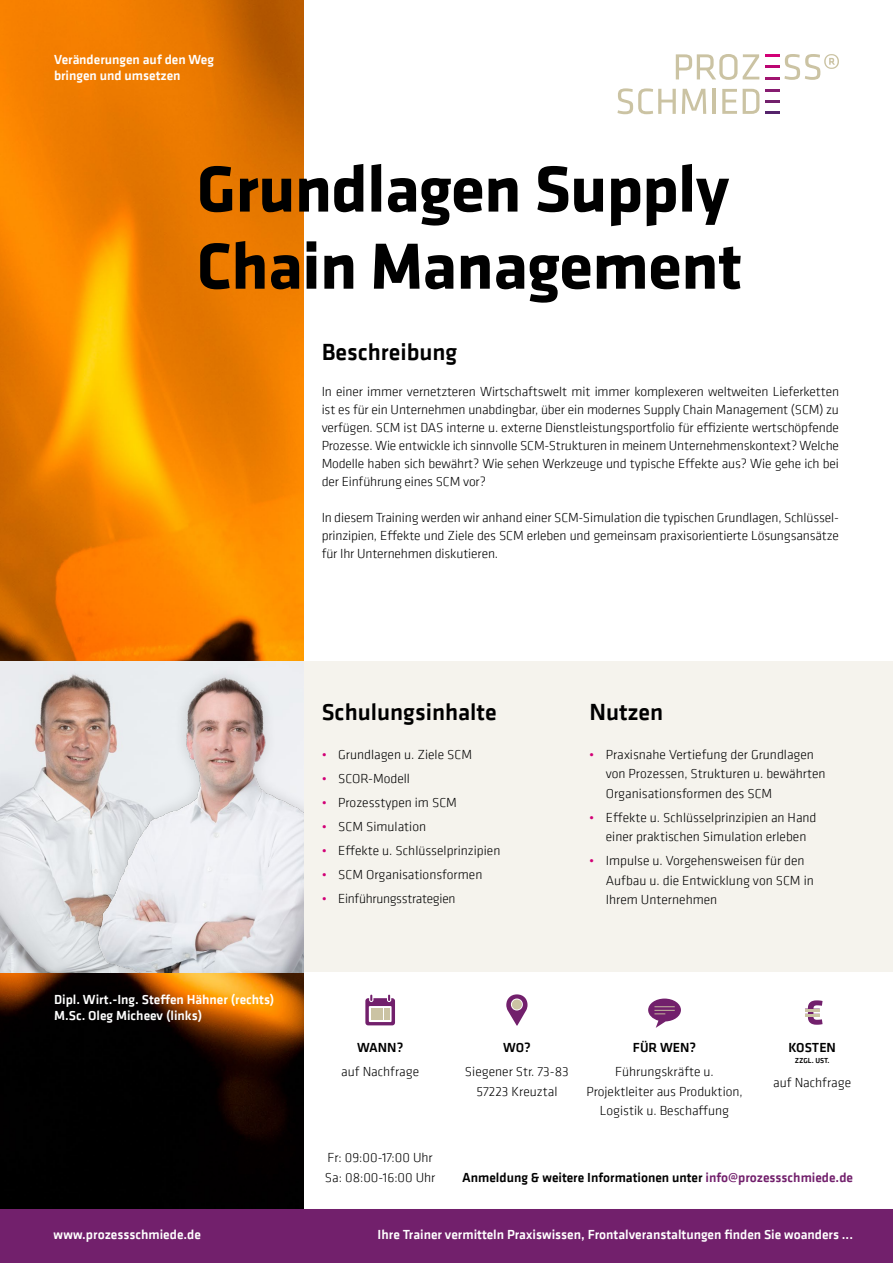
<style>
.page{position:relative;width:893px;height:1263px;background:#fff}
.page>*{position:absolute;margin:0;border:0;box-sizing:border-box;transform-origin:0 0}
.t1{font:700 67.5px/77.1px "Klavika Web Basic";letter-spacing:-.01em;color:#000}
.t2{font:500 24px "Klavika Web Basic";color:#000}
.t3{font:300 13.5px/19.5px "Klavika Web Basic";color:#000}
.t4{font:500 13.5px/16.2px "Klavika Web Basic";color:#fff}
.t5{font:500 13.5px "Klavika Web Basic";color:#000}
.t6{font:300 13.5px "Klavika Web Basic";letter-spacing:-.02em;color:#000}
.t7{font:500 7.5px "Klavika Web Basic";color:#000}
.s1{color:#d20076}
.s2{color:#72206c}
</style>
<div class="page">
<img style="left:0;top:0;width:304px;height:1209px">
<svg style="left:722px;top:89px;width:15px;height:25px"></svg>
<svg style="left:676px;top:54px;width:61px;height:26px"></svg>
<svg style="left:743px;top:54px;width:16px;height:25px"></svg>
<svg style="left:617px;top:88px;width:59px;height:26px"></svg>
<svg style="left:682px;top:89px;width:24px;height:25px"></svg>
<hr style="left:712px;top:89px;width:4px;height:25px;background:#cbc3a3">
<svg style="left:743px;top:89px;width:16px;height:25px"></svg>
<hr style="left:765px;top:111px;width:15px;height:3px;background:#55236b">
<svg style="left:765px;top:100px;width:15px;height:2px"></svg>
<hr style="left:765px;top:89px;width:15px;height:3px;background:#861c70">
<svg style="left:765px;top:54px;width:74px;height:26px"></svg>
<div style="left:0;top:1209px;width:893px;height:54px;background:#72206c"></div>
<div style="left:304px;top:661px;width:589px;height:311px;background:#f5f3ed"></div>
<img style="left:0;top:661px;width:304px;height:311px">
<svg style="left:365px;top:995px;width:30px;height:30px"></svg>
<svg style="left:506px;top:994px;width:21px;height:32px"></svg>
<svg style="left:648px;top:998px;width:33px;height:30px"></svg>
<svg style="left:805px;top:1000px;width:17px;height:25px"></svg>
<div style="left:84px;top:664px;width:220px;height:308px;background:#000;opacity:.15"></div>
<p class="t4" style="left:54px;top:51px;width:162px">Veränderungen auf den Weg bringen und umsetzen</p>
<h1 class="t1" style="left:197px;top:148px;width:547px">Grundlagen Supply<br>Chain Management</h1>
<h2 class="t2" style="left:322px;top:336px;width:137px">Beschreibung</h2>
<p class="t3" style="left:322px;top:382px;width:519px;line-height:18px;text-align:justify">In einer immer vernetzteren Wirtschaftswelt mit immer komplexeren weltweiten Lieferketten ist es für ein Unternehmen unabdingbar, über ein modernes Supply Chain Management (SCM) zu verfügen. SCM ist DAS interne u. externe Dienstleistungsportfolio für effiziente wertschöpfende Prozesse. Wie entwickle ich sinnvolle SCM-Strukturen in meinem Unternehmenskontext? Welche Modelle haben sich bewährt? Wie sehen Werkzeuge und typische Effekte aus? Wie gehe ich bei der Einführung eines SCM vor?</p>
<p class="t3" style="left:322px;top:508px;width:519px;line-height:18px;text-align:justify">In diesem Training werden wir anhand einer SCM-Simulation die typischen Grundlagen, Schlüssel&shy;prinzipien, Effekte und Ziele des SCM erleben und gemeinsam praxisorientierte Lösungsansätze für Ihr Unternehmen diskutieren.</p>
<h2 class="t2" style="left:322px;top:696px;width:176px">Schulungsinhalte</h2>
<h2 class="t2" style="left:589px;top:696px;width:75px">Nutzen</h2>
<p class="t4" style="left:54px;top:991px;width:222px">Dipl. Wirt.-Ing. Steffen Hähner (rechts)<br>M.Sc. Oleg Micheev (links)</p>
<p class="t4" style="left:54px;top:1226px;width:149px">www.prozessschmiede.de</p>
<p class="t3" style="left:322px;top:744px;width:152px"><span class="s1">•</span> Grundlagen u. Ziele SCM</p>
<p class="t3" style="left:322px;top:768px;width:90px"><span class="s1">•</span> SCOR-Modell</p>
<p class="t3" style="left:322px;top:792px;width:137px"><span class="s1">•</span> Prozesstypen im SCM</p>
<p class="t3" style="left:322px;top:816px;width:106px"><span class="s1">•</span> SCM Simulation</p>
<p class="t3" style="left:322px;top:840px;width:180px"><span class="s1">•</span> Effekte u. Schlüsselprinzipien</p>
<p class="t3" style="left:322px;top:864px;width:162px"><span class="s1">•</span> SCM Organisationsformen</p>
<p class="t6" style="left:322px;top:890px;width:135px"><span class="s1">•</span> Einführungsstrategien</p>
<p class="t3" style="left:606px;top:744px;width:221px;text-indent:-16px"><span class="s1">•</span> Praxisnahe Vertiefung der Grundlagen von Prozessen, Strukturen u. bewährten<br>Organisationsformen des SCM</p>
<p class="t3" style="left:589px;top:807px;width:229px;text-align:center"><span class="s1">•</span> Effekte u. Schlüsselprinzipien an Hand einer praktischen Simulation erleben</p>
<p class="t3" style="left:606px;top:851px;width:209px;text-indent:-16px"><span class="s1">•</span> Impulse u. Vorgehensweisen für den<br>Aufbau u. die Entwicklung von SCM in<br>Ihrem Unternehmen</p>
<p class="t5" style="left:357px;top:1039px;width:48px">WANN?</p>
<p class="t3" style="left:341px;top:1062px;width:79px">auf Nachfrage</p>
<p class="t5" style="left:503px;top:1039px;width:29px">WO?</p>
<p class="t3" style="left:465px;top:1062px;width:105px;text-align:center">Siegener Str. 73-83<br>57223 Kreuztal</p>
<p class="t5" style="left:633px;top:1039px;width:65px">FÜR WEN?</p>
<p class="t3" style="left:586px;top:1062px;width:158px;text-align:center">Führungskräfte u.<br>Projektleiter aus Produktion,<br>Logistik u. Beschaffung</p>
<p class="t5" style="left:788px;top:1039px;width:49px">KOSTEN</p>
<p class="t7" style="left:795px;top:1055px;width:36px">ZZGL. UST.</p>
<p class="t3" style="left:773px;top:1072px;width:79px">auf Nachfrage</p>
<p class="t3" style="left:325px;top:1148px;width:112px">Fr: 09:00-17:00 Uhr<br>Sa: 08:00-16:00 Uhr</p>
<p class="t5" style="left:462px;top:1168px;width:392px">Anmeldung &amp; weitere Informationen unter <span class="s2">info@prozessschmiede.de</span></p>
<p class="t4" style="left:378px;top:1226px;width:477px">Ihre Trainer vermitteln Praxiswissen, Frontalveranstaltungen finden Sie woanders ...</p>
</div>
